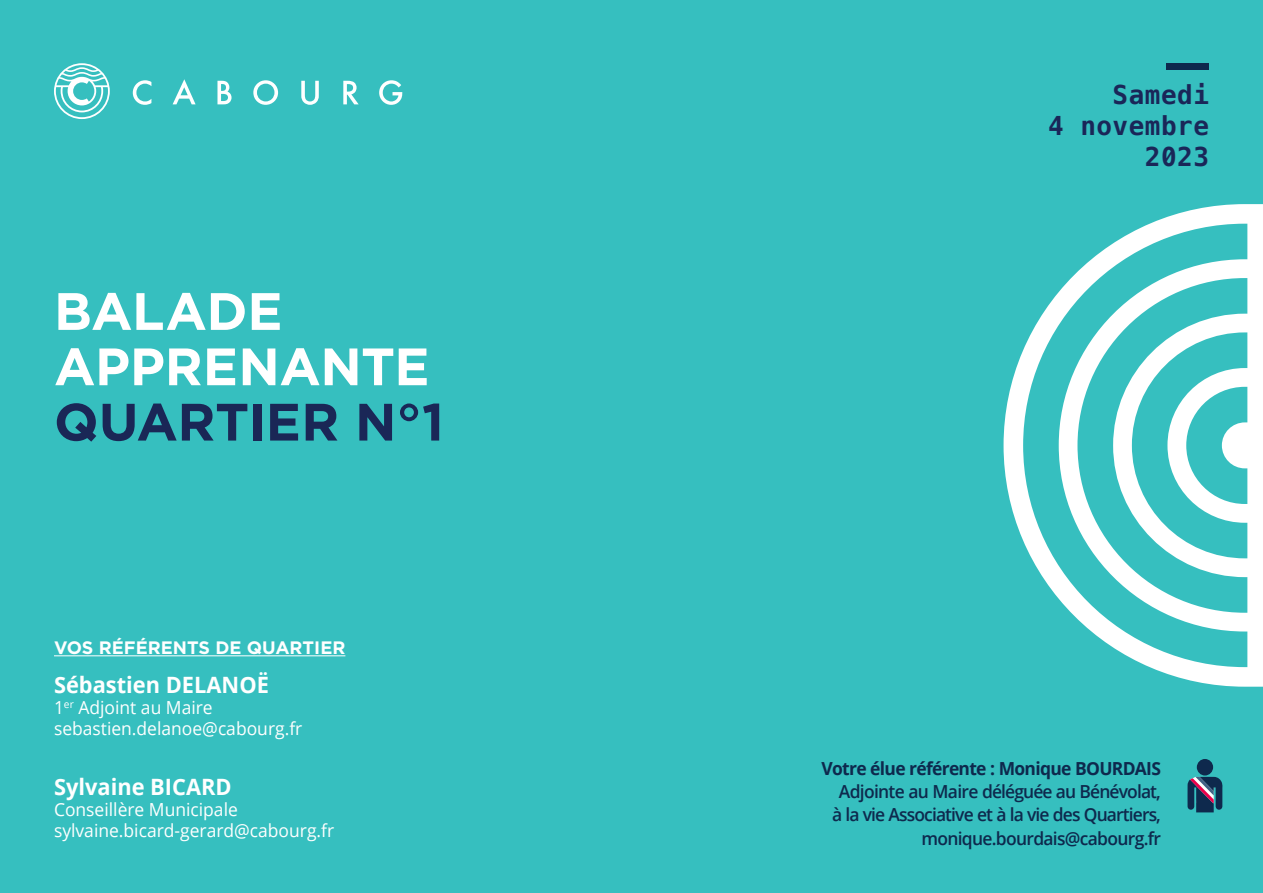
<style>
.page{position:relative;width:1263px;height:893px;background:#36bfbf}
.page>*{position:absolute;margin:0;border:0;box-sizing:border-box;transform-origin:0 0}
.Main_Headers{font:700 52.5px "Gotham";letter-spacing:-.01em;color:#fff}
.Main_Headers-2{font:700 52.5px "Gotham";letter-spacing:-.005em;color:#1a2756}
.t1{font:700 25.95px "Menlo";letter-spacing:.02em;color:#1a2658}
.t2{font:700 22.5px "Open Sans";color:#fff}
.BODY{font:600 18px "Open Sans";letter-spacing:-.05em;color:#0e294d}
.t3{font:18px "Open Sans";color:#fff}
.BODY-2{font:700 18px "Open Sans";letter-spacing:-.04em;color:#0e294d}
.t4{font:700 18px "Gotham";color:#fff}
.s1{color:#1a2757}
</style>
<div class="page">
<svg style="left:133px;top:80px;width:18px;height:25px"></svg>
<svg style="left:173px;top:79px;width:23px;height:25px"></svg>
<svg style="left:217px;top:81px;width:15px;height:23px"></svg>
<svg style="left:253px;top:80px;width:25px;height:25px"></svg>
<svg style="left:301px;top:81px;width:18px;height:24px"></svg>
<svg style="left:343px;top:81px;width:16px;height:23px"></svg>
<svg style="left:379px;top:80px;width:23px;height:25px"></svg>
<svg style="left:54px;top:63px;width:56px;height:56px"></svg>
<hr style="left:54px;top:655px;width:291px;height:1px;background:#fff">
<div style="left:1166px;top:63px;width:43px;height:7px;background:#0e294d"></div>
<svg style="left:1003px;top:204px;width:260px;height:483px"></svg>
<div style="left:1197px;top:759px;width:16px;height:16px;background:#0e294d;border-radius:50%"></div>
<svg style="left:1187px;top:777px;width:35px;height:35px"></svg>
<p class="Main_Headers" style="left:54px;top:276px;width:230px">BALADE</p>
<p class="Main_Headers" style="left:54px;top:332px;width:377px">APPRENANTE</p>
<p class="Main_Headers-2" style="left:54px;top:387px;width:391px">QUARTIER <span class="s1">N°1</span></p>
<p class="t4" style="left:54px;top:636px;width:293px">VOS RÉFÉRENTS DE QUARTIER</p>
<p class="t2" style="left:54px;top:669px;width:216px">Sébastien DELANOË</p>
<p class="t3" style="left:54px;top:695px;width:160px">1<sup>er</sup> Adjoint au Maire</p>
<p class="t3" style="left:54px;top:716px;width:250px">sebastien.delanoe@cabourg.fr</p>
<p class="t2" style="left:54px;top:771px;width:179px">Sylvaine BICARD</p>
<p class="t3" style="left:54px;top:797px;width:185px">Conseillère Municipale</p>
<p class="t3" style="left:54px;top:818px;width:282px">sylvaine.bicard-gerard@cabourg.fr</p>
<p class="t1" style="left:1112px;top:76px;width:98px">Samedi</p>
<p class="t1" style="left:1048px;top:107px;width:162px">4 novembre</p>
<p class="t1" style="left:1145px;top:138px;width:66px">2023</p>
<p class="BODY-2" style="left:821px;top:755px;width:341px">Votre élue référente : Monique BOURDAIS</p>
<p class="BODY" style="left:839px;top:779px;width:324px">Adjointe au Maire déléguée au Bénévolat,</p>
<p class="BODY" style="left:832px;top:802px;width:330px">à la vie Associative et à la vie des Quartiers,</p>
<p class="BODY" style="left:921px;top:826px;width:241px">monique.bourdais@cabourg.fr</p>
</div>
